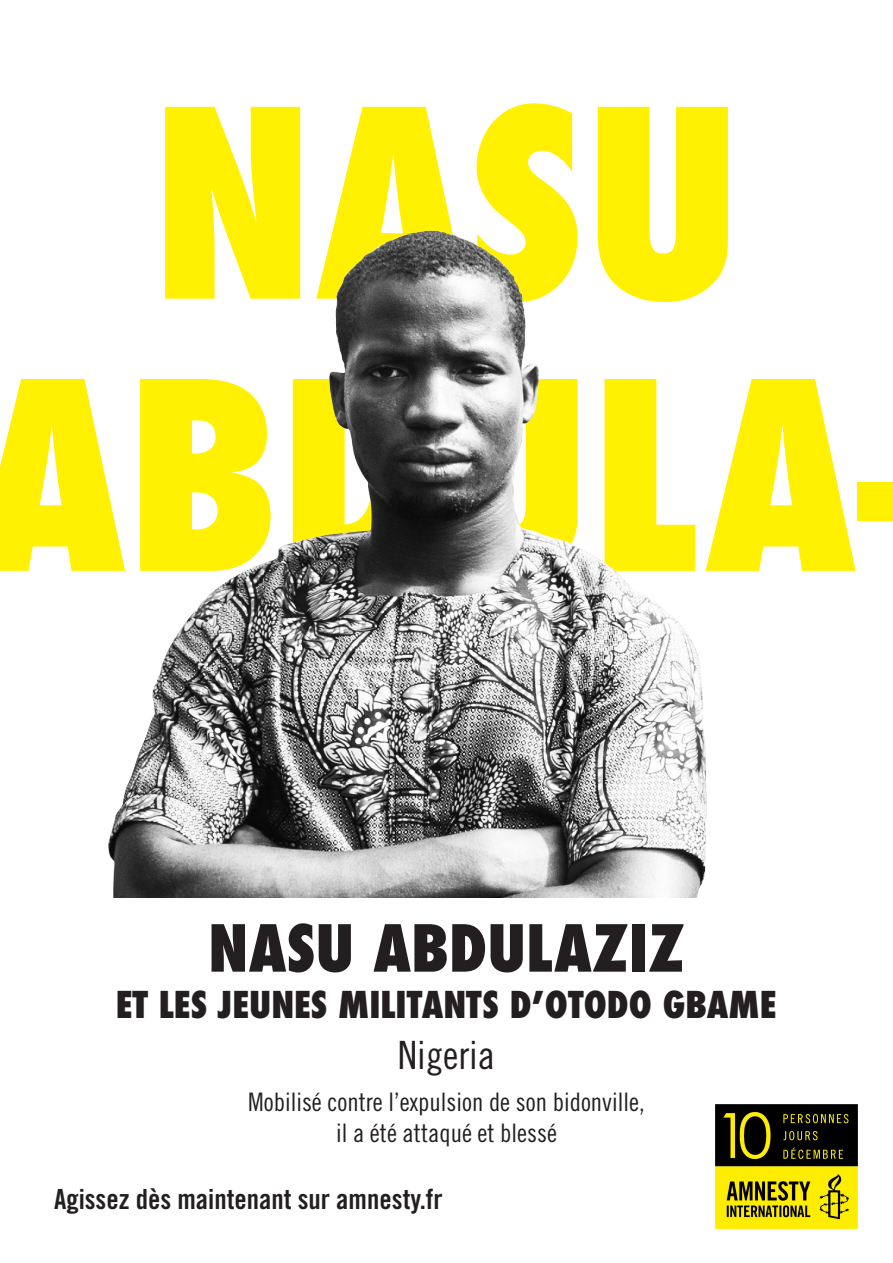
<style>
.page{position:relative;width:893px;height:1263px;background:#fff}
.page>*{position:absolute;margin:0;border:0;box-sizing:border-box;transform-origin:0 0}
.t1{font:800 condensed 254.4px/272.1px "Futura";color:#fff101;text-align:center}
.t2{font:800 condensed 63px "Futura";color:#231f20}
.t3{font:39px "Trade Gothic Cond Eighteen";color:#231f20}
.t4{font:800 condensed 36px "Futura";color:#231f20}
.t5{font:27.75px "Trade Gothic Bold Cond Twenty";color:#231f20}
.t6{font:25.5px "Trade Gothic Cond Eighteen";color:#231f20}
</style>
<div class="page">
<img style="left:716px;top:1105px;width:141px;height:124px">
<img style="left:108px;top:230px;width:599px;height:667px">
<p class="t1" style="left:-26px;top:70px;width:947px">NASU<br>ABDULA-</p>
<p class="t2" style="left:208px;top:905px;width:478px">NASU ABDULAZIZ</p>
<p class="t4" style="left:116px;top:980px;width:662px">ET LES JEUNES MILITANTS D’OTODO GBAME</p>
<p class="t3" style="left:398px;top:1031px;width:99px">Nigeria</p>
<p class="t6" style="left:248px;top:1087px;width:398px">Mobilisé contre l’expulsion de son bidonville,</p>
<p class="t6" style="left:336px;top:1117px;width:222px">il a été attaqué et blessé</p>
<p class="t5" style="left:54px;top:1182px;width:390px">Agissez dès maintenant sur amnesty.fr</p>
</div>
